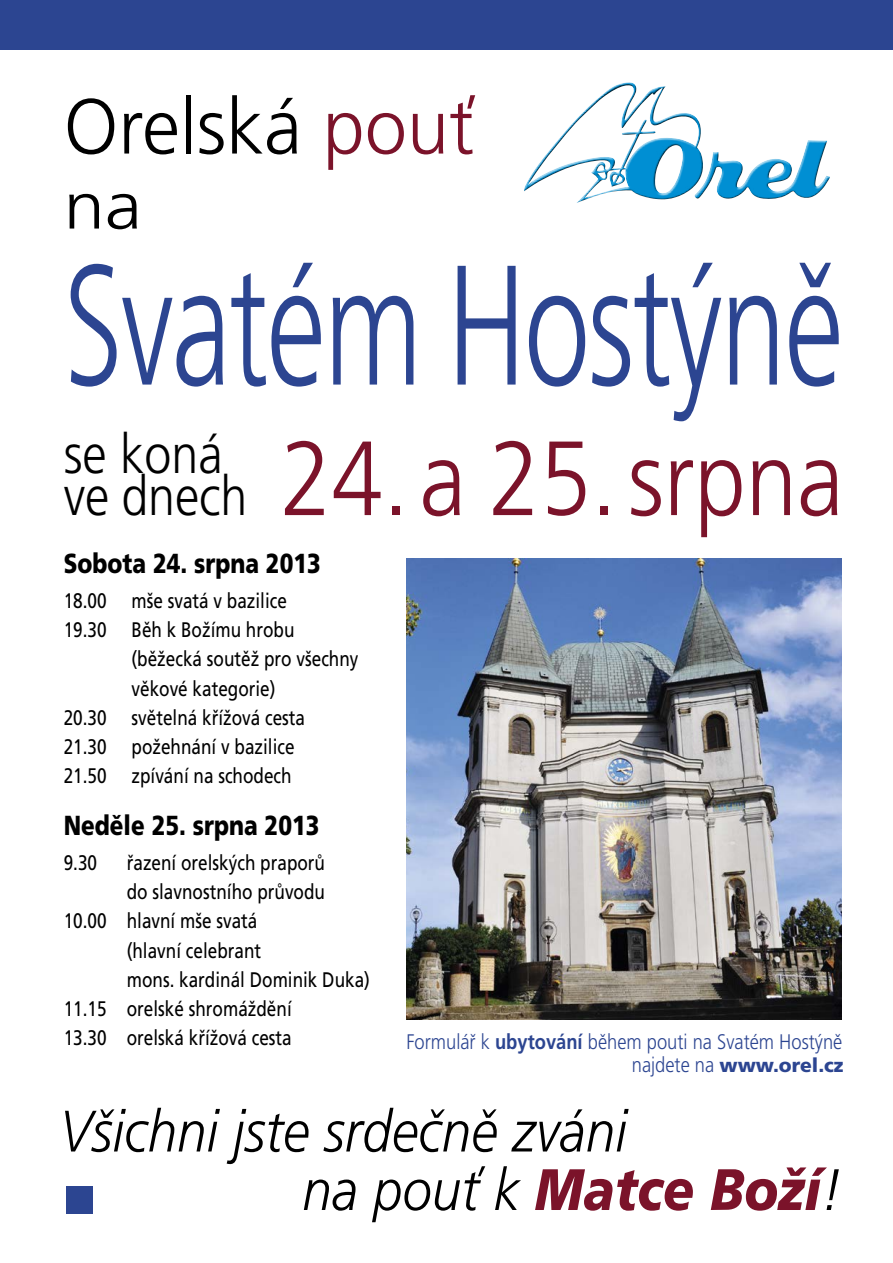
<style>
.page{position:relative;width:893px;height:1263px;background:#fff}
.page>*{position:absolute;margin:0;border:0;box-sizing:border-box;transform-origin:0 0}
.t1{font:300 170.1px "Frutiger CE";letter-spacing:-.015em;color:#2c4591;scale:.69 1}
.t2{font:300 105.3px "Frutiger CE";color:#7b132a;scale:.88 1}
.t3{font:300 77.7px "Frutiger CE";color:#000}
.t4{font:300 66.45px "Frutiger CE";color:#000;scale:1.11 1}
.t5{font:italic 300 58.35px/58.5px "Frutiger CE";color:#000;scale:.91 1}
.t6{font:300 55.05px "Frutiger CE";color:#000;scale:.88 1}
.t7{font:900 27.6px "Frutiger CE";color:#000;scale:.81 1}
.t8{font:21px "Frutiger CE";color:#000;scale:.81 1}
.t9{font:300 21px "Frutiger CE";color:#2c4591;scale:.87 1}
.t10{font:900 19.5px "Frutiger CE";color:#2c4591}
.s1{color:#7b132a}
.s2{font-size:55.05px;color:#000}
.s3{font-weight:700}
.s4{font-weight:300;font-size:21px}
.s5{font-weight:900;color:#7b132a}
</style>
<div class="page">
<div style="left:0;top:0;width:893px;height:50px;background:#2c4591"></div>
<div style="left:522px;top:84px;width:311px;height:121px;background:#000;opacity:.75"></div>
<div style="left:66px;top:1186px;width:26px;height:28px;background:#2c4591"></div>
<img style="left:406px;top:558px;width:436px;height:462px">
<h3 class="t3" style="left:64px;top:82px;width:412px">Orelská <span class="s1">pouť</span></h3>
<h3 class="t4" style="left:64px;top:168px;width:72px">na</h3>
<h1 class="t1" style="left:64px;top:229px;width:1131px">Svatém Hostýně</h1>
<h3 class="t6" style="left:64px;top:423px;width:182px">se koná</h3>
<h2 class="t2" style="left:64px;top:418px;width:887px"><span class="s2">ve dnech</span> 24.a 25.srpna</h2>
<h3 class="t7" style="left:64px;top:548px;width:319px">Sobota 24. srpna 2013</h3>
<p class="t8" style="left:64px;top:589px;width:277px">18.00 mše svatá v bazilice</p>
<p class="t8" style="left:64px;top:618px;width:286px">19.30 Běh k Božímu hrobu</p>
<p class="t8" style="left:132px;top:647px;width:282px">(běžecká soutěž pro všechny</p>
<p class="t8" style="left:132px;top:676px;width:179px">věkové kategorie)</p>
<p class="t8" style="left:64px;top:705px;width:299px">20.30 světelná křížová cesta</p>
<p class="t8" style="left:64px;top:734px;width:286px">21.30 požehnání v bazilice</p>
<p class="t8" style="left:64px;top:764px;width:283px">21.50 zpívání na schodech</p>
<h3 class="t7" style="left:64px;top:810px;width:317px">Neděle 25. srpna 2013</h3>
<p class="t8" style="left:64px;top:851px;width:43px">9.30</p>
<p class="t8" style="left:127px;top:851px;width:246px">řazení orelských praporů</p>
<p class="t8" style="left:127px;top:880px;width:246px">do slavnostního průvodu</p>
<p class="t8" style="left:64px;top:909px;width:241px">10.00 hlavní mše svatá</p>
<p class="t8" style="left:127px;top:938px;width:167px">(hlavní celebrant</p>
<p class="t8" style="left:127px;top:967px;width:302px">mons. kardinál Dominik Duka)</p>
<p class="t8" style="left:64px;top:996px;width:283px">11.15 orelské shromáždění</p>
<p class="t8" style="left:64px;top:1026px;width:283px">13.30 orelská křížová cesta</p>
<p class="t9" style="left:406px;top:1030px;width:503px">Formulář k <span class="s3">ubytování</span> během pouti na Svatém Hostýně</p>
<p class="t10" style="left:632px;top:1054px;width:213px"><span class="s4">najdete na</span> www.orel.cz</p>
<h3 class="t5" style="left:302px;top:1102px;width:594px;text-indent:-243px">Všichni jste srdečně zváni<br>na pouť k <span class="s5">Matce Boží</span>!</h3>
</div>
